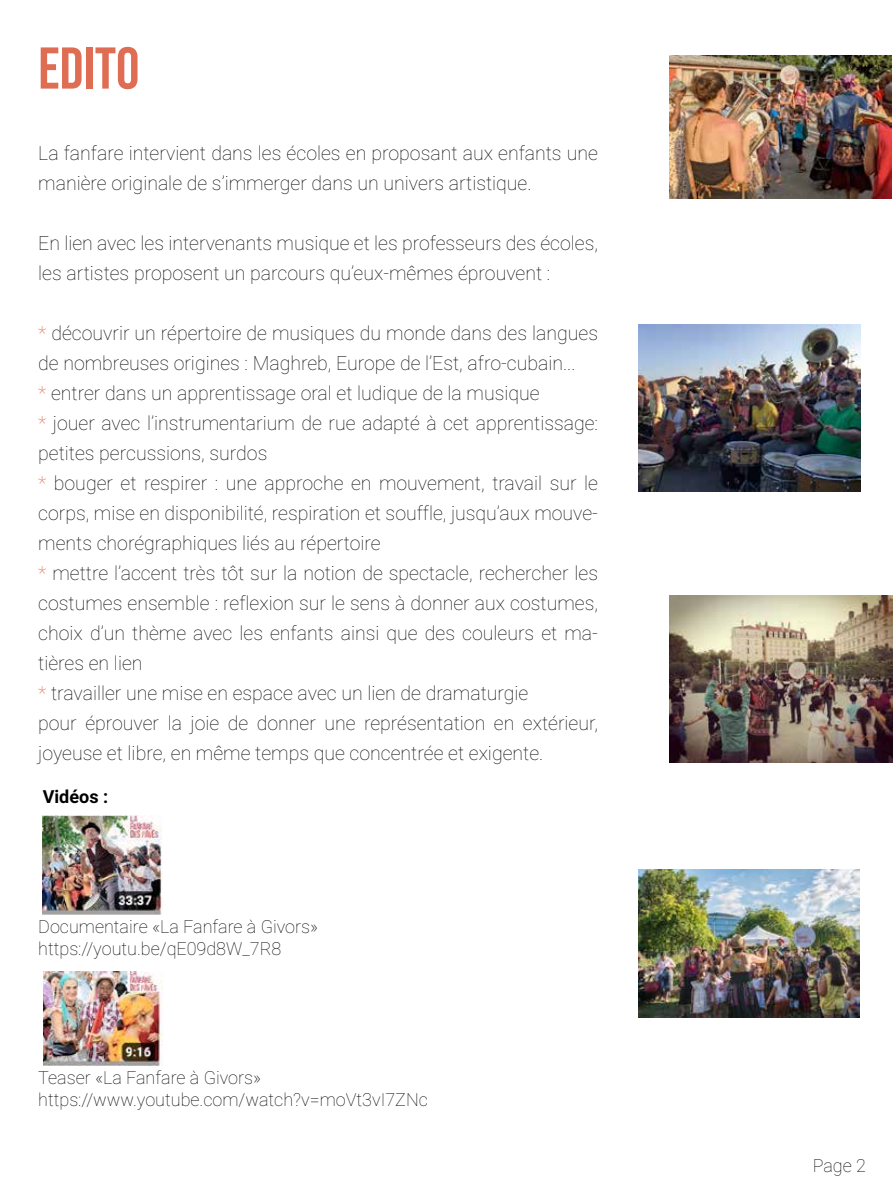
<style>
.page{position:relative;width:893px;height:1191px;background:#fff}
.page>*{position:absolute;margin:0;border:0;box-sizing:border-box;transform-origin:0 0}
.t1{font:58.8px "Bebas Neue";color:#de6d54}
.t2{font:100 19.5px/30px "Roboto";color:#000}
.t3{font:100 18px/21.6px "Roboto";color:#000}
.t4{font:700 18px "Roboto";color:#000}
.s1{color:#de6d54}
</style>
<div class="page">
<img style="left:669px;top:595px;width:223px;height:168px">
<img style="left:638px;top:870px;width:221px;height:148px">
<img style="left:638px;top:325px;width:222px;height:166px">
<img style="left:669px;top:55px;width:223px;height:143px">
<img style="left:43px;top:815px;width:119px;height:100px">
<img style="left:44px;top:972px;width:119px;height:93px">
<h1 class="t1" style="left:38px;top:35px;width:103px">EDITO</h1>
<p class="t2" style="left:38px;top:137px;width:561px">La fanfare intervient dans les écoles en proposant aux enfants une manière originale de s’immerger dans un univers artistique.</p>
<p class="t2" style="left:38px;top:227px;width:561px">En lien avec les intervenants musique et les professeurs des écoles, les artistes proposent un parcours qu’eux-mêmes éprouvent :</p>
<p class="t2" style="left:38px;top:317px;width:561px"><span class="s1">*</span> découvrir un répertoire de musiques du monde dans des langues de nombreuses origines : Maghreb, Europe de l’Est, afro-cubain...<br><span class="s1">*</span> entrer dans un apprentissage oral et ludique de la musique<br><span class="s1">*</span> jouer avec l’instrumentarium de rue adapté à cet apprentissage: petites percussions, surdos<br><span class="s1">*</span> bouger et respirer : une approche en mouvement, travail sur le corps, mise en disponibilité, respiration et souffle, jusqu’aux mouve&shy;ments chorégraphiques liés au répertoire<br><span class="s1">*</span> mettre l’accent très tôt sur la notion de spectacle, rechercher les costumes ensemble : reflexion sur le sens à donner aux costumes, choix d’un thème avec les enfants ainsi que des couleurs et ma&shy;tières en lien<br><span class="s1">*</span> travailler une mise en espace avec un lien de dramaturgie<br>pour éprouver la joie de donner une représentation en extérieur, joyeuse et libre, en même temps que concentrée et exigente.</p>
<p class="t4" style="left:43px;top:784px;width:67px">Vidéos :</p>
<p class="t3" style="left:38px;top:915px;width:281px">Documentaire «La Fanfare à Givors» https://youtu.be/qE09d8W_7R8</p>
<p class="t3" style="left:38px;top:1066px;width:391px">Teaser «La Fanfare à Givors» https://www.youtube.com/watch?v=moVt3vI7ZNc</p>
<p class="t3" style="left:813px;top:1154px;width:55px">Page 2</p>
</div>
